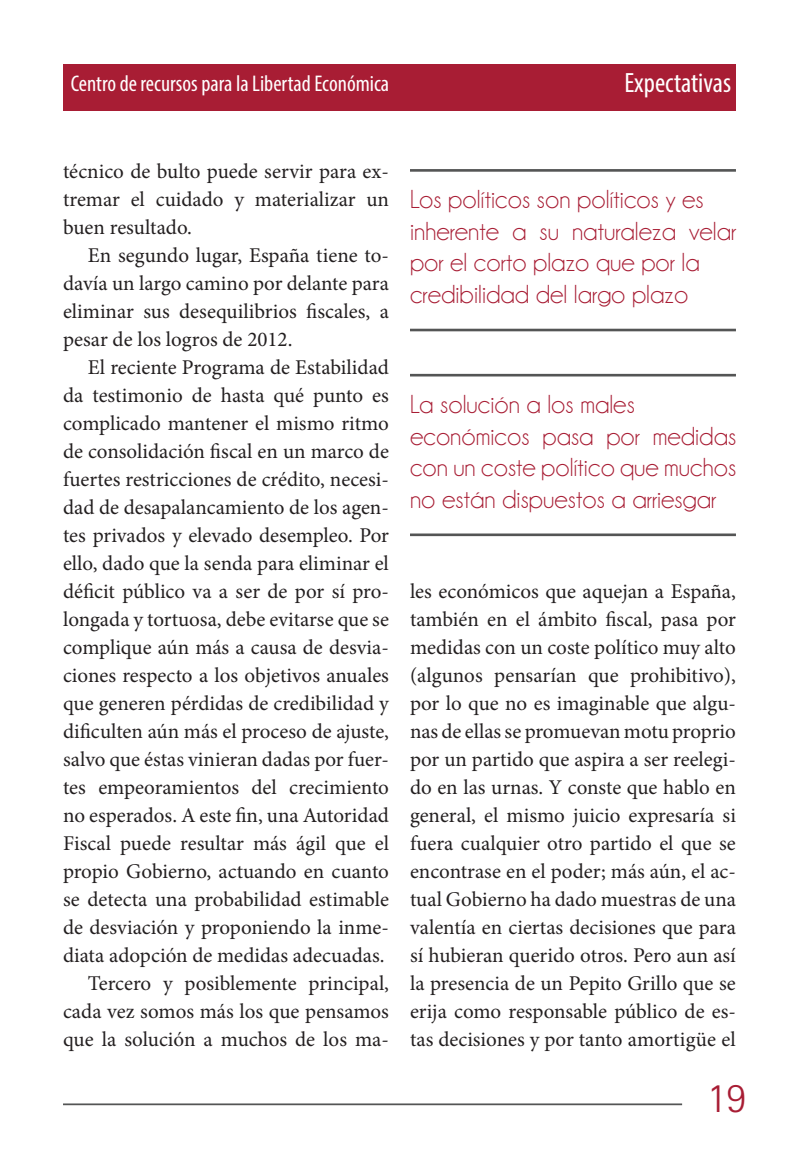
<style>
.page{position:relative;width:799px;height:1166px;background:#fff}
.page>*{position:absolute;margin:0;border:0;box-sizing:border-box;transform-origin:0 0}
.t1{font:300 42px "Rotis Sans Serif";color:#a81d34}
.t2{font:condensed 28px "Myriad Pro";color:#fff}
.t3{font:26.25px/31.5px "Champagne&Limousines";color:#a81d34}
.t4{font:condensed 22.75px "Myriad Pro";color:#fff}
.t5{font:21px/28px "Minion Pro";letter-spacing:-.005em;color:#231f20;text-align:justify}
</style>
<div class="page">
<div style="left:63px;top:64px;width:673px;height:46px;background:#a81d34"></div>
<hr style="left:410px;top:169px;width:326px;height:3px;background:#545555">
<hr style="left:410px;top:329px;width:326px;height:2px;background:#545555">
<hr style="left:410px;top:374px;width:326px;height:2px;background:#545555">
<hr style="left:410px;top:533px;width:326px;height:3px;background:#545555">
<hr style="left:63px;top:1103px;width:619px;height:2px;background:#545555">
<p class="t4" style="left:71px;top:70px;width:320px">Centro de recursos para la Libertad Económica</p>
<p class="t2" style="left:624px;top:65px;width:108px">Expectativas</p>
<p class="t5" style="left:63px;top:157px;width:327px">técnico de bulto puede servir para ex&shy;tremar el cuidado y materializar un buen resultado.</p>
<p class="t5" style="left:63px;top:241px;width:327px;text-indent:25px">En segundo lugar, España tiene to&shy;davía un largo camino por delante para eliminar sus desequilibrios fiscales, a pesar de los logros de 2012.</p>
<p class="t5" style="left:63px;top:353px;width:328px;text-indent:25px">El reciente Programa de Estabilidad da testimonio de hasta qué punto es complicado mantener el mismo ritmo de consolidación fiscal en un marco de fuertes restricciones de crédito, necesi&shy;dad de desapalancamiento de los agen&shy;tes privados y elevado desempleo. Por ello, dado que la senda para eliminar el déficit público va a ser de por sí pro&shy;longada y tortuosa, debe evitarse que se complique aún más a causa de desvia&shy;ciones respecto a los objetivos anuales que generen pérdidas de credibilidad y dificulten aún más el proceso de ajuste, salvo que éstas vinieran dadas por fuer&shy;tes empeoramientos del crecimiento no esperados. A este fin, una Autoridad Fiscal puede resultar más ágil que el propio Gobierno, actuando en cuanto se detecta una probabilidad estimable de desviación y proponiendo la inme&shy;diata adopción de medidas adecuadas.</p>
<p class="t5" style="left:63px;top:969px;width:327px;text-indent:25px">Tercero y posiblemente principal, cada vez somos más los que pensamos que la solución a muchos de los ma-</p>
<p class="t3" style="left:410px;top:184px;width:295px">Los políticos son políticos y es</p>
<p class="t3" style="left:410px;top:215px;width:328px">inherente a su naturaleza velar por el corto plazo que por la</p>
<p class="t3" style="left:410px;top:278px;width:280px">credibilidad del largo plazo</p>
<p class="t3" style="left:410px;top:389px;width:226px">La solución a los males</p>
<p class="t3" style="left:410px;top:420px;width:328px;text-align:justify">económicos pasa por medidas con un coste político que muchos no están dispuestos a arriesgar</p>
<p class="t5" style="left:410px;top:577px;width:327px">les económicos que aquejan a España, también en el ámbito fiscal, pasa por medidas con un coste político muy alto (algunos pensarían que prohibitivo), por lo que no es imaginable que algu&shy;nas de ellas se promuevan motu proprio por un partido que aspira a ser reelegi&shy;do en las urnas. Y conste que hablo en general, el mismo juicio expresaría si fuera cualquier otro partido el que se encontrase en el poder; más aún, el ac&shy;tual Gobierno ha dado muestras de una valentía en ciertas decisiones que para sí hubieran querido otros. Pero aun así la presencia de un Pepito Grillo que se erija como responsable público de es&shy;tas decisiones y por tanto amortigüe el</p>
<p class="t1" style="left:706px;top:1073px;width:42px">19</p>
</div>
